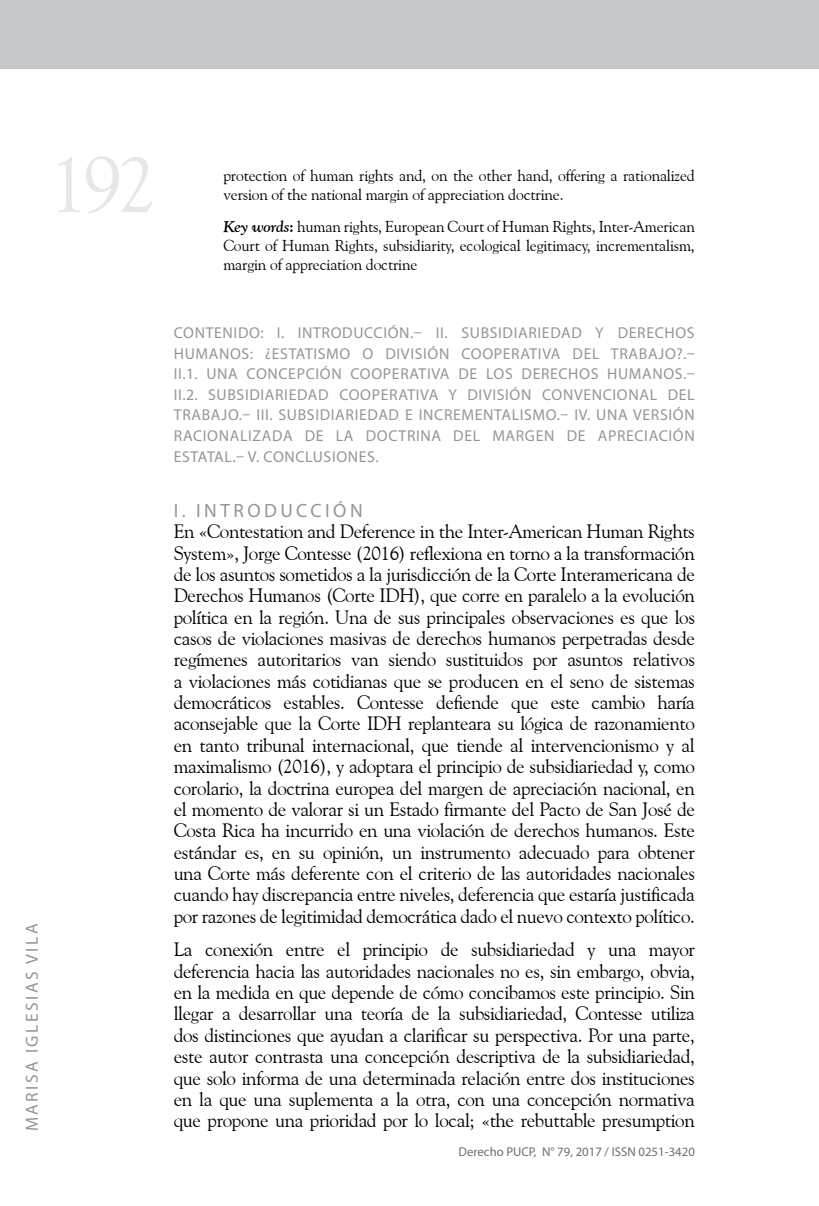
<style>
.page{position:relative;width:819px;height:1206px;background:#fff}
.page>*{position:absolute;margin:0;border:0;box-sizing:border-box;transform-origin:0 0}
.t1{font:78.75px "Goudy Old Style BT";color:#e6e7e8}
.t2{font:19.25px/21.3px "Goudy Old Style BT";letter-spacing:-.02em;color:#000;text-align:justify}
.t3{font:19.25px "Myriad Pro";letter-spacing:.18em;color:#939598}
.t4{font:17.5px "Myriad Pro";letter-spacing:.14em;color:#939598}
.t5{font:15.75px/20.7px "Myriad Pro";letter-spacing:.04em;color:#939598;text-align:justify}
.t6{font:15.75px/19.2px "Goudy Old Style BT";letter-spacing:-.01em;color:#000}
.t7{font:12.78px "Myriad Pro";color:#6d6e71}
.s1{font-weight:700;font-style:italic}
.s2{font-weight:700}
</style>
<div class="page">
<div style="left:0;top:0;width:819px;height:69px;background:#c7c8ca"></div>
<h1 class="t1" style="left:49px;top:136px;width:109px">192</h1>
<p class="t4" style="left:21px;top:1131px;width:209px;rotate:-90deg">MARISA IGLESIAS VILA</p>
<p class="t6" style="left:223px;top:166px;width:473px">protection of human rights and, on the other hand, offering a rationalized version of the national margin of appreciation doctrine.</p>
<p class="t6" style="left:223px;top:216px;width:473px;text-align:justify"><span class="s1">Key words</span><span class="s2">:</span> human rights, European Court of Human Rights, Inter-American Court of Human Rights, subsidiarity, ecological legitimacy, incrementalism, margin of appreciation doctrine</p>
<p class="t5" style="left:174px;top:322px;width:522px">CONTENIDO: I. INTRODUCCIÓN.– II. SUBSIDIARIEDAD Y DERECHOS HUMANOS: ¿ESTATISMO O DIVISIÓN COOPERATIVA DEL TRABAJO?.– II.1. UNA CONCEPCIÓN COOPERATIVA DE LOS DERECHOS HUMANOS.– II.2. SUBSIDIARIEDAD COOPERATIVA Y DIVISIÓN CONVENCIONAL DEL TRABAJO.– III. SUBSIDIARIEDAD E INCREMENTALISMO.– IV. UNA VERSIÓN RACIONALIZADA DE LA DOCTRINA DEL MARGEN DE APRECIACIÓN ESTATAL.– V. CONCLUSIONES.</p>
<p class="t3" style="left:174px;top:498px;width:190px">I. INTRODUCCIÓN</p>
<p class="t2" style="left:174px;top:520px;width:522px">En «Contestation and Deference in the Inter-American Human Rights System», Jorge Contesse (2016) reflexiona en torno a la transformación de los asuntos sometidos a la jurisdicción de la Corte Interamericana de Derechos Humanos (Corte IDH), que corre en paralelo a la evolución política en la región. Una de sus principales observaciones es que los casos de violaciones masivas de derechos humanos perpetradas desde regímenes autoritarios van siendo sustituidos por asuntos relativos a violaciones más cotidianas que se producen en el seno de sistemas democráticos estables. Contesse defiende que este cambio haría aconsejable que la Corte IDH replanteara su lógica de razonamiento en tanto tribunal internacional, que tiende al intervencionismo y al maximalismo (2016), y adoptara el principio de subsidiariedad y, como corolario, la doctrina europea del margen de apreciación nacional, en el momento de valorar si un Estado firmante del Pacto de San José de Costa Rica ha incurrido en una violación de derechos humanos. Este estándar es, en su opinión, un instrumento adecuado para obtener una Corte más deferente con el criterio de las autoridades nacionales cuando hay discrepancia entre niveles, deferencia que estaría justificada por razones de legitimidad democrática dado el nuevo contexto político.</p>
<p class="t2" style="left:174px;top:938px;width:522px">La conexión entre el principio de subsidiariedad y una mayor deferencia hacia las autoridades nacionales no es, sin embargo, obvia, en la medida en que depende de cómo concibamos este principio. Sin llegar a desarrollar una teoría de la subsidiariedad, Contesse utiliza dos distinciones que ayudan a clarificar su perspectiva. Por una parte, este autor contrasta una concepción descriptiva de la subsidiariedad, que solo informa de una determinada relación entre dos instituciones en la que una suplementa a la otra, con una concepción normativa que propone una prioridad por lo local; «the rebuttable presumption</p>
<p class="t7" style="left:458px;top:1144px;width:238px">Derecho PUCP, N° 79, 2017 / ISSN 0251-3420</p>
</div>
